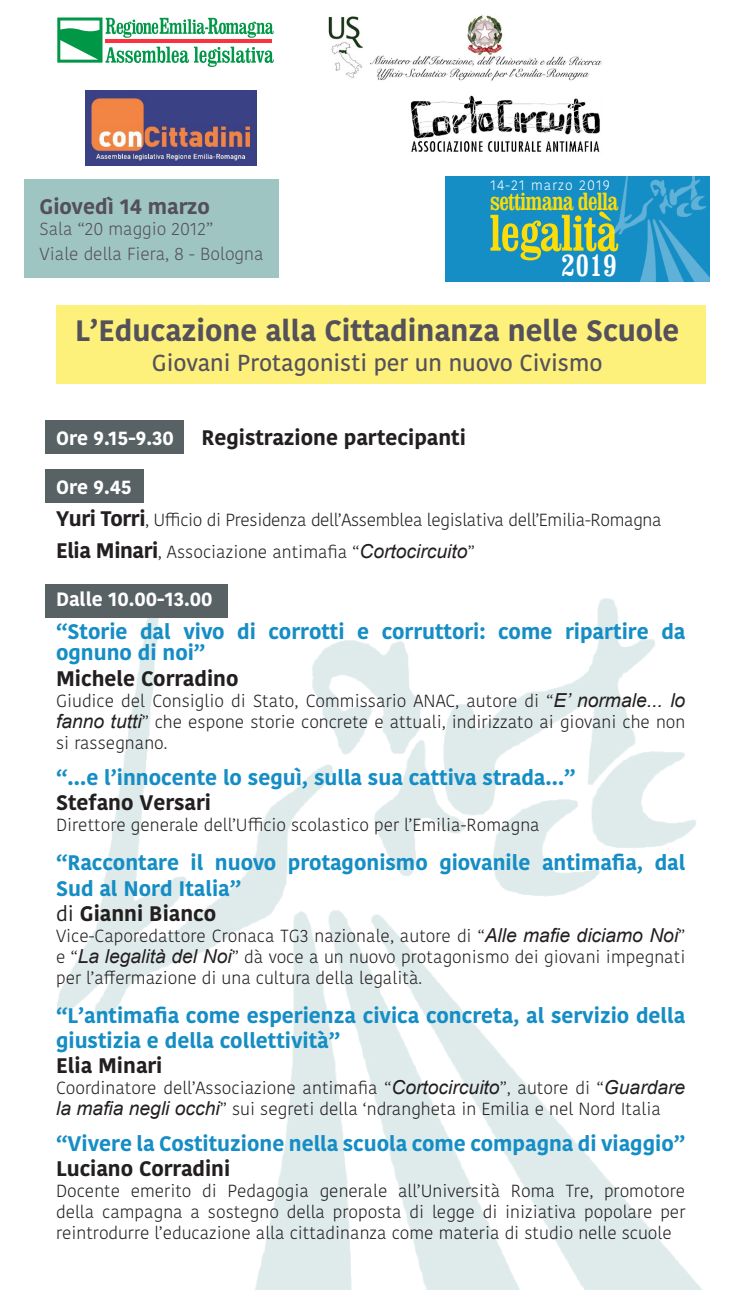
<style>
.page{position:relative;width:735px;height:1290px;background:#fff}
.page>*{position:absolute;margin:0;border:0;box-sizing:border-box;transform-origin:0 0}
.t1{font:condensed 51.1px "Clarendon BT";letter-spacing:-.02em;color:#fddd08}
.t2{font:condensed 31.5px "Clarendon BT";color:#fff}
.t3{font:700 29.4px "Kohinoor Bangla";color:#54515b}
.t4{font:condensed 25.2px "Clarendon BT";letter-spacing:-.03em;color:#fddd08}
.t5{font:500 23.1px "Kohinoor Bangla";color:#54515b}
.t6{font:700 21px/25.2px "Kohinoor Bangla";color:#158dc5}
.t7{font:700 21px "Kohinoor Bangla";color:#231f20}
.t8{font:700 21px "Kohinoor Bangla";color:#53505c}
.t9{font:700 19.25px "Kohinoor Bangla";color:#fff}
.t10{font:300 17.5px/21px "Kohinoor Bangla";color:#231f20;text-align:justify}
.t11{font:300 17.5px "Kohinoor Bangla";letter-spacing:-.02em;color:#231f20}
.t12{font:300 17.5px "Kohinoor Bangla";color:#53505c}
.t13{font:300 13.83px "Kohinoor Bangla";letter-spacing:.08em;color:#fdffff}
.s1{font-weight:700;font-size:21px}
.s2{font-family:"Arial";font-weight:400;font-style:italic;font-size:19.25px}
.s3{font-weight:400}
</style>
<div class="page">
<img style="left:58px;top:598px;width:645px;height:692px">
<div style="left:46px;top:420px;width:137px;height:33px;background:#586164"></div>
<div style="left:46px;top:469px;width:98px;height:34px;background:#586164"></div>
<div style="left:46px;top:584px;width:182px;height:34px;background:#586164"></div>
<div style="left:56px;top:305px;width:649px;height:78px;background:#fdf07b"></div>
<img style="left:328px;top:15px;width:274px;height:66px">
<svg style="left:57px;top:18px;width:216px;height:49px"></svg>
<img style="left:86px;top:91px;width:170px;height:74px">
<img style="left:410px;top:95px;width:190px;height:57px">
<div style="left:24px;top:179px;width:255px;height:99px;background:#9fc5c2"></div>
<div style="left:445px;top:176px;width:264px;height:105px;background:#158dc5"></div>
<img style="left:613px;top:176px;width:96px;height:105px">
<p class="t8" style="left:40px;top:188px;width:172px">Giovedì 14 marzo</p>
<p class="t12" style="left:40px;top:216px;width:175px">Sala “20 maggio 2012”</p>
<p class="t12" style="left:40px;top:241px;width:225px">Viale della Fiera, 8 - Bologna</p>
<p class="t13" style="left:490px;top:175px;width:121px">14-21 marzo 2019</p>
<p class="t4" style="left:490px;top:186px;width:130px">settimana della</p>
<p class="t1" style="left:489px;top:202px;width:131px">legalità</p>
<p class="t2" style="left:561px;top:246px;width:57px">2019</p>
<p class="t3" style="left:75px;top:305px;width:605px">L’Educazione alla Cittadinanza nelle Scuole</p>
<p class="t5" style="left:152px;top:345px;width:452px">Giovani Protagonisti per un nuovo Civismo</p>
<p class="t9" style="left:56px;top:422px;width:119px">Ore 9.15-9.30</p>
<p class="t7" style="left:201px;top:419px;width:266px">Registrazione partecipanti</p>
<p class="t9" style="left:56px;top:470px;width:77px">Ore 9.45</p>
<p class="t11" style="left:56px;top:507px;width:606px"><span class="s1">Yuri Torri</span>, Ufficio di Presidenza dell’Assemblea legislativa dell’Emilia-Romagna</p>
<p class="t10" style="left:56px;top:541px;width:420px"><span class="s1">Elia Minari</span>, Associazione antimafia “<span class="s2">Cortocircuito</span>”</p>
<p class="t9" style="left:56px;top:583px;width:158px">Dalle 10.00-13.00</p>
<p class="t6" style="left:56px;top:619px;width:630px;line-height:21.7px">“Storie dal vivo di corrotti e corruttori: come ripartire da ognuno di noi”</p>
<p class="t7" style="left:56px;top:660px;width:184px">Michele Corradino</p>
<p class="t10" style="left:56px;top:689px;width:630px">Giudice del Consiglio di Stato, Commissario ANAC, autore di “<span class="s2">E’ normale... lo fanno tutti</span>” che espone storie concrete e attuali, indirizzato ai giovani che non si rassegnano.</p>
<p class="t6" style="left:56px;top:764px;width:521px">“…e l’innocente lo seguì, sulla sua cattiva strada…”</p>
<p class="t7" style="left:56px;top:784px;width:156px">Stefano Versari</p>
<p class="t10" style="left:56px;top:814px;width:485px">Direttore generale dell’Ufficio scolastico per l’Emilia-Romagna</p>
<p class="t6" style="left:56px;top:849px;width:630px">“Raccontare il nuovo protagonismo giovanile antimafia, dal<br>Sud al Nord Italia”</p>
<p class="t7" style="left:56px;top:895px;width:161px"><span class="s3">di</span> Gianni Bianco</p>
<p class="t10" style="left:56px;top:925px;width:630px">Vice-Caporedattore Cronaca TG3 nazionale, autore di “<span class="s2">Alle mafie diciamo Noi</span>” e “<span class="s2">La legalità del Noi</span>” dà voce a un nuovo protagonismo dei giovani impegnati per l’affermazione di una cultura della legalità.</p>
<p class="t6" style="left:56px;top:1002px;width:630px">“L’antimafia come esperienza civica concreta, al servizio della giustizia e della collettività”</p>
<p class="t7" style="left:56px;top:1047px;width:108px">Elia Minari</p>
<p class="t10" style="left:56px;top:1077px;width:630px">Coordinatore dell’Associazione antimafia “<span class="s2">Cortocircuito</span>”, autore di “<span class="s2">Guardare la mafia negli occhi</span>” sui segreti della ‘ndrangheta in Emilia e nel Nord Italia</p>
<p class="t6" style="left:56px;top:1130px;width:630px">“Vivere la Costituzione nella scuola come compagna di viaggio”</p>
<p class="t7" style="left:56px;top:1150px;width:176px">Luciano Corradini</p>
<p class="t10" style="left:56px;top:1180px;width:630px">Docente emerito di Pedagogia generale all’Università Roma Tre, promotore della campagna a sostegno della proposta di legge di iniziativa popolare per reintrodurre l’educazione alla cittadinanza come materia di studio nelle scuole</p>
</div>
